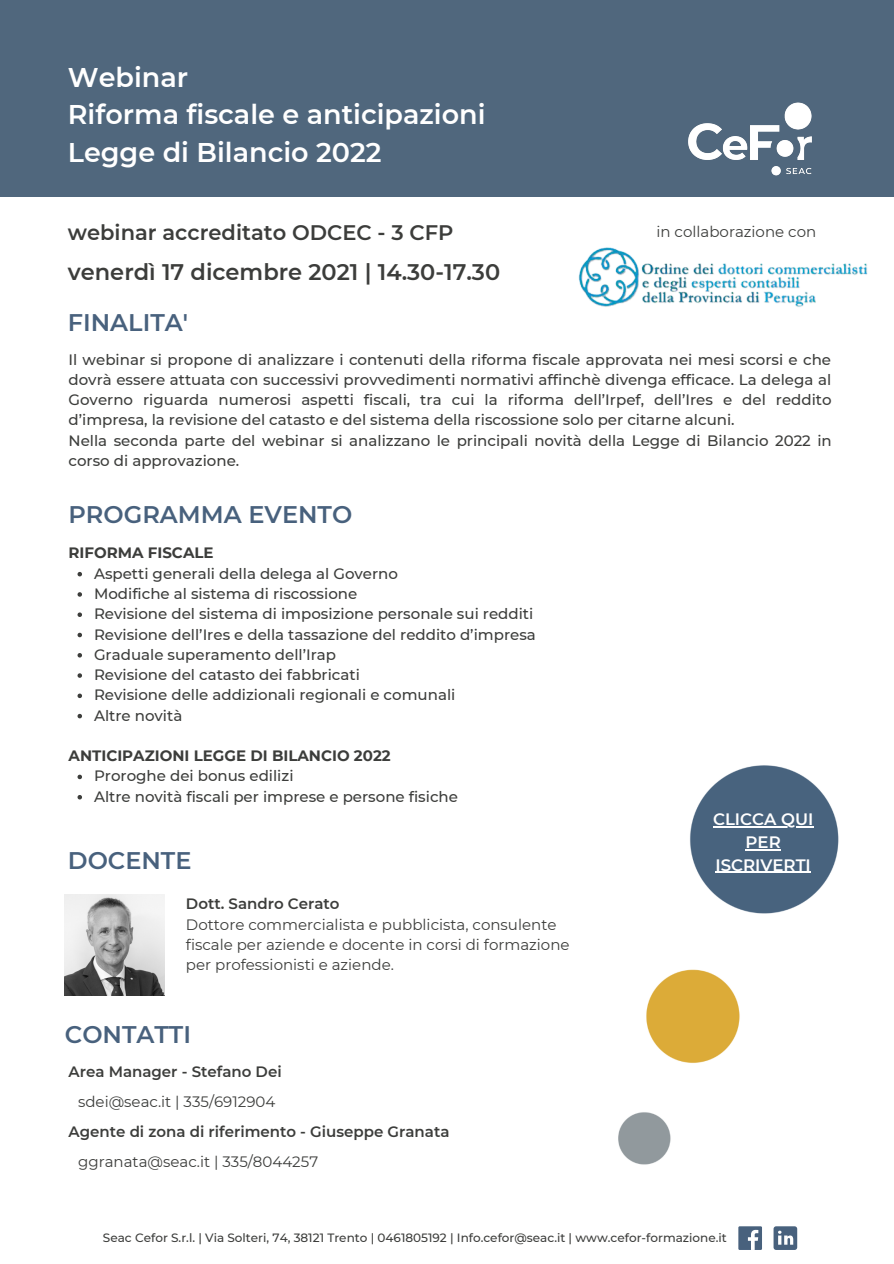
<style>
.page{position:relative;width:894px;height:1264px;background:#fff}
.page>*{position:absolute;margin:0;border:0;box-sizing:border-box;transform-origin:0 0}
.t1{font:600 27px/37.2px "Montserrat";color:#fff}
.t2{font:600 24px "Montserrat";color:#48617d}
.t3{font:600 22.5px "Montserrat";color:#3c3d3b}
.t4{font:600 21px "Montserrat";color:#3c3d3b}
.t5{font:600 16.5px/22.5px "Montserrat";color:#fff;text-align:center}
.t6{font:500 15px/20.2px "Montserrat";color:#3c3d3b;text-align:justify}
.t7{font:15px/20.2px "Montserrat";color:#3c3d3b}
.t8{font:600 15px "Montserrat";color:#3c3d3b}
.t9{font:700 15px "Montserrat";color:#3c3d3b}
.t10{font:500 12px "Montserrat";color:#3c3d3b}
</style>
<div class="page">
<div style="left:0;top:0;width:893px;height:197px;background:#50677d"></div>
<img style="left:688px;top:102px;width:124px;height:74px">
<img style="left:618px;top:765px;width:221px;height:400px">
<div style="left:738px;top:1226px;width:23px;height:23px;background:#48617d"></div>
<svg style="left:747px;top:1229px;width:11px;height:20px"></svg>
<svg style="left:773px;top:1226px;width:24px;height:23px"></svg>
<img style="left:65px;top:894px;width:99px;height:101px">
<img style="left:578px;top:247px;width:290px;height:60px">
<hr style="left:712px;top:826px;width:101px;height:1px;background:#fff">
<hr style="left:745px;top:849px;width:35px;height:1px;background:#fff">
<hr style="left:715px;top:871px;width:95px;height:1px;background:#fff">
<svg style="left:77px;top:572px;width:5px;height:4px"></svg>
<svg style="left:77px;top:592px;width:5px;height:4px"></svg>
<svg style="left:77px;top:612px;width:5px;height:5px"></svg>
<svg style="left:77px;top:632px;width:5px;height:5px"></svg>
<svg style="left:77px;top:653px;width:5px;height:4px"></svg>
<svg style="left:77px;top:673px;width:5px;height:4px"></svg>
<svg style="left:77px;top:693px;width:5px;height:5px"></svg>
<svg style="left:77px;top:714px;width:5px;height:4px"></svg>
<svg style="left:77px;top:774px;width:5px;height:5px"></svg>
<svg style="left:77px;top:795px;width:5px;height:4px"></svg>
<p class="t1" style="left:68px;top:59px;width:122px">Webinar</p>
<p class="t1" style="left:68px;top:96px;width:419px">Riforma fiscale e anticipazioni<br>Legge di Bilancio 2022</p>
<p class="t4" style="left:68px;top:219px;width:387px">webinar accreditato ODCEC - 3 CFP</p>
<p class="t3" style="left:68px;top:258px;width:434px">venerdì 17 dicembre 2021 | 14.30-17.30</p>
<p class="t2" style="left:68px;top:308px;width:122px">FINALITA'</p>
<p class="t7" style="left:656px;top:222px;width:161px">in collaborazione con</p>
<p class="t6" style="left:68px;top:349px;width:764px">Il webinar si propone di analizzare i contenuti della riforma fiscale approvata nei mesi scorsi e che dovrà essere attuata con successivi provvedimenti normativi affinchè divenga efficace. La delega al Governo riguarda numerosi aspetti fiscali, tra cui la riforma dell’Irpef, dell’Ires e del reddito d’impresa, la revisione del catasto e del sistema della riscossione solo per citarne alcuni.</p>
<p class="t6" style="left:68px;top:430px;width:764px">Nella seconda parte del webinar si analizzano le principali novità della Legge di Bilancio 2022 in corso di approvazione.</p>
<p class="t2" style="left:68px;top:500px;width:285px">PROGRAMMA EVENTO</p>
<p class="t9" style="left:68px;top:544px;width:147px">RIFORMA FISCALE</p>
<p class="t6" style="left:94px;top:563px;width:305px">Aspetti generali della delega al Governo</p>
<p class="t6" style="left:94px;top:583px;width:265px">Modifiche al sistema di riscossione</p>
<p class="t6" style="left:94px;top:603px;width:440px">Revisione del sistema di imposizione personale sui redditi</p>
<p class="t6" style="left:94px;top:624px;width:443px">Revisione dell’Ires e della tassazione del reddito d’impresa</p>
<p class="t6" style="left:94px;top:644px;width:243px">Graduale superamento dell’Irap</p>
<p class="t6" style="left:94px;top:664px;width:267px">Revisione del catasto dei fabbricati</p>
<p class="t6" style="left:94px;top:685px;width:363px">Revisione delle addizionali regionali e comunali</p>
<p class="t6" style="left:94px;top:705px;width:90px">Altre novità</p>
<p class="t9" style="left:68px;top:746px;width:323px">ANTICIPAZIONI LEGGE DI BILANCIO 2022</p>
<p class="t6" style="left:94px;top:766px;width:201px">Proroghe dei bonus edilizi</p>
<p class="t6" style="left:94px;top:786px;width:365px">Altre novità fiscali per imprese e persone fisiche</p>
<p class="t2" style="left:68px;top:845px;width:125px">DOCENTE</p>
<p class="t8" style="left:186px;top:894px;width:155px">Dott. Sandro Cerato</p>
<p class="t7" style="left:186px;top:914px;width:385px">Dottore commercialista e pubblicista, consulente fiscale per aziende e docente in corsi di formazione</p>
<p class="t7" style="left:186px;top:954px;width:209px">per professionisti e aziende.</p>
<p class="t2" style="left:65px;top:1019px;width:128px">CONTATTI</p>
<p class="t8" style="left:68px;top:1062px;width:215px">Area Manager - Stefano Dei</p>
<p class="t7" style="left:78px;top:1091px;width:199px">sdei@seac.it | 335/6912904</p>
<p class="t8" style="left:68px;top:1121px;width:382px">Agente di zona di riferimento - Giuseppe Granata</p>
<p class="t7" style="left:78px;top:1151px;width:241px">ggranata@seac.it | 335/8044257</p>
<p class="t5" style="left:712px;top:808px;width:102px">CLICCA QUI</p>
<p class="t5" style="left:715px;top:830px;width:97px">PER<br>ISCRIVERTI</p>
<p class="t10" style="left:103px;top:1229px;width:625px">Seac Cefor S.r.l. | Via Solteri, 74, 38121 Trento | 0461805192 | Info.cefor@seac.it | www.cefor-formazione.it</p>
</div>
